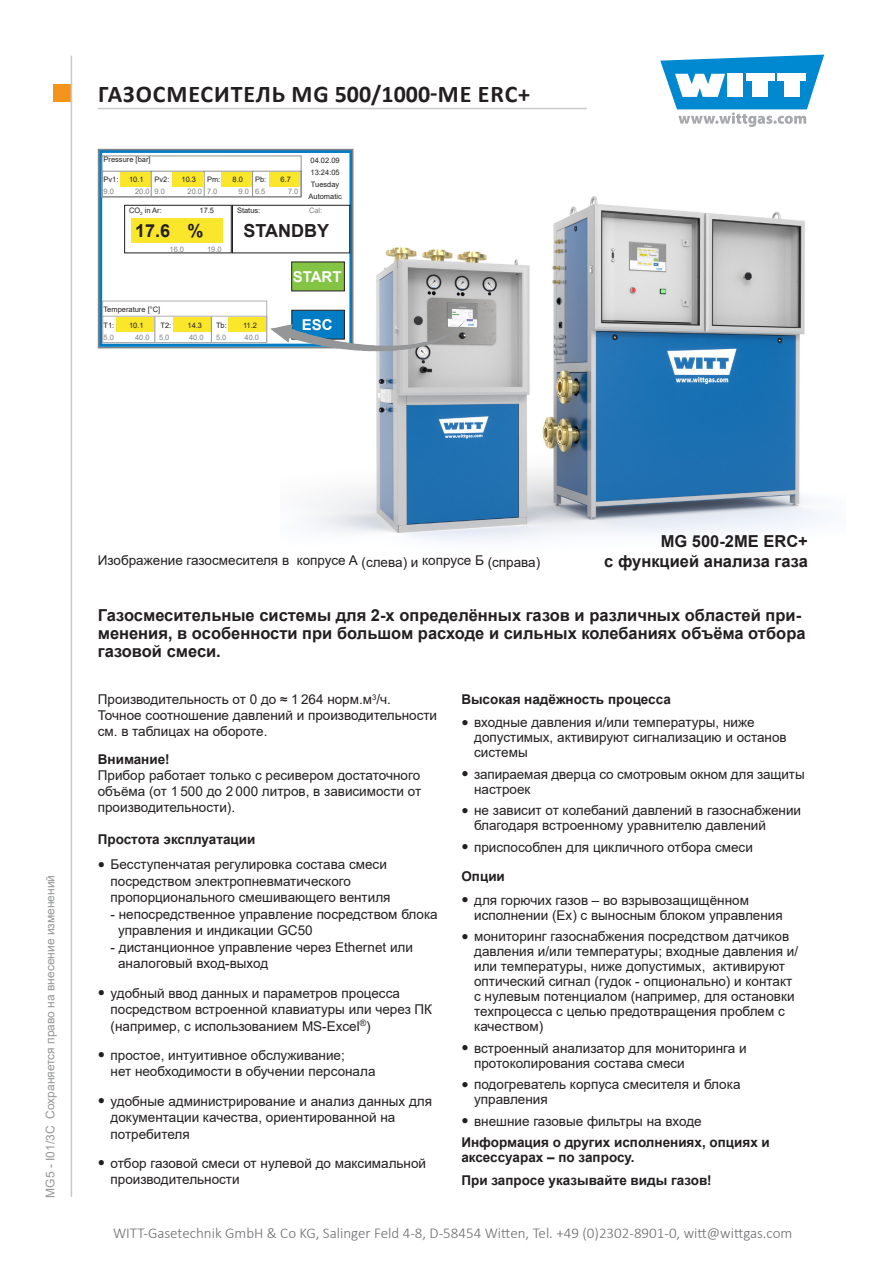
<style>
.page{position:relative;width:893px;height:1263px;background:#fff}
.page>*{position:absolute;margin:0;border:0;box-sizing:border-box;transform-origin:0 0}
.t1{font:700 24px "Calibri";letter-spacing:.04em;color:#231f20}
.t2{font:700 18px "Arial";color:#231f20}
.Einleitungstext{font:700 16.5px/18px "Arial";color:#231f20}
.t3{font:300 15px "Calibri";color:#6b6c6f}
.t4{font:700 15px "Arial";color:#fff}
.Überschrift{font:13.5px/15px "Arial";color:#231f20}
.Überschrift-2{font:700 13.5px/15px "Arial";color:#231f20}
.Grundtext{font:700 13.5px "Arial";color:#231f20}
.t5{font:12px "Arial";color:#949698}
.t6{font:7.5px/12px "Arial";color:#231f20;text-align:center}
.t7{font:7.5px "Arial";color:#808285}
.s1{font-weight:700}
.s2{font-family:"Bookman Old Style";font-size:12px}
</style>
<div class="page">
<div style="left:53px;top:85px;width:17px;height:17px;background:#f5941d"></div>
<svg style="left:660px;top:55px;width:164px;height:72px"></svg>
<hr style="left:71px;top:56px;width:1px;height:1141px;background:#c7c9cb">
<hr style="left:98px;top:108px;width:489px;height:1px;background:#c7c9cb">
<img style="left:310px;top:196px;width:522px;height:346px">
<div style="left:98px;top:149px;width:255px;height:199px;border:2px solid #808285"></div>
<svg style="left:101px;top:155px;width:363px;height:197px"></svg>
<h1 class="t1" style="left:98px;top:77px;width:433px">ГАЗОСМЕСИТЕЛЬ MG 500/1000-ME ERC+</h1>
<p class="t6" style="left:104px;top:154px;width:49px">Pressure [bar]</p>
<p class="t6" style="left:104px;top:173px;width:17px">Pv1:</p>
<p class="t6" style="left:129px;top:173px;width:16px">10.1</p>
<p class="t6" style="left:155px;top:173px;width:17px">Pv2:</p>
<p class="t6" style="left:182px;top:173px;width:16px">10.3</p>
<p class="t6" style="left:207px;top:173px;width:15px">Pm:</p>
<p class="t6" style="left:233px;top:173px;width:12px">8.0</p>
<p class="t6" style="left:255px;top:173px;width:13px">Pb:</p>
<p class="t6" style="left:281px;top:173px;width:12px">6.7</p>
<p class="t7" style="left:104px;top:186px;width:12px">9.0</p>
<p class="t7" style="left:135px;top:186px;width:31px">20.0 9.0</p>
<p class="t7" style="left:188px;top:186px;width:31px">20.0 7.0</p>
<p class="t7" style="left:239px;top:186px;width:28px">9.0 6.5</p>
<p class="t7" style="left:288px;top:186px;width:12px">7.0</p>
<p class="t6" style="left:129px;top:204px;width:34px">CO<sub>2</sub> in Ar:</p>
<p class="t6" style="left:200px;top:204px;width:16px">17.5</p>
<p class="t6" style="left:237px;top:204px;width:25px">Status:</p>
<p class="t7" style="left:309px;top:205px;width:15px">Cal:</p>
<p class="t2" style="left:135px;top:218px;width:70px">17.6 %</p>
<p class="t2" style="left:244px;top:218px;width:87px">STANDBY</p>
<p class="t7" style="left:170px;top:244px;width:16px">16.0</p>
<p class="t7" style="left:207px;top:244px;width:16px">19.0</p>
<p class="t6" style="left:308px;top:154px;width:35px">04.02.09<br>13:24:05<br>Tuesday<br>Automatic</p>
<p class="t6" style="left:104px;top:303px;width:58px">Temperature [°C]</p>
<p class="t6" style="left:104px;top:320px;width:12px">T1:</p>
<p class="t6" style="left:129px;top:320px;width:16px">10.1</p>
<p class="t6" style="left:161px;top:320px;width:12px">T2:</p>
<p class="t6" style="left:188px;top:320px;width:16px">14.3</p>
<p class="t6" style="left:216px;top:320px;width:12px">Tb:</p>
<p class="t6" style="left:243px;top:320px;width:16px">11.2</p>
<p class="t7" style="left:104px;top:332px;width:12px">5.0</p>
<p class="t7" style="left:135px;top:332px;width:16px">40.0</p>
<p class="t7" style="left:159px;top:332px;width:12px">5.0</p>
<p class="t7" style="left:189px;top:332px;width:16px">40.0</p>
<p class="t7" style="left:216px;top:332px;width:12px">5.0</p>
<p class="t7" style="left:245px;top:332px;width:16px">40.0</p>
<p class="t4" style="left:293px;top:266px;width:50px">START</p>
<p class="t4" style="left:302px;top:314px;width:32px">ESC</p>
<p class="t5" style="left:42px;top:1197px;width:324px;rotate:-90deg">MG5 - I01/3C Сохраняется право на внесение изменений</p>
<p class="Einleitungstext" style="left:661px;top:532px;width:149px">MG 500-2ME ERC+</p>
<p class="Überschrift" style="left:98px;top:553px;width:444px">Изображение газосмесителя в копрусе A (слева) и копрусе Б (справа)</p>
<p class="Einleitungstext" style="left:604px;top:552px;width:205px">с функцией анализа газа</p>
<p class="Einleitungstext" style="left:98px;top:606px;width:709px">Газосмесительные системы для 2-х определённых газов и различных областей при&shy;менения, в особенности при большом расходе и сильных колебаниях объёма отбора газовой смеси.</p>
<p class="Überschrift" style="left:98px;top:691px;width:341px;line-height:15.8px">Производительность от 0 до ≈ 1 264 норм.м<sup>3</sup>/ч.<br>Точное соотношение давлений и производительности см. в таблицах на обороте.</p>
<p class="Überschrift" style="left:98px;top:751px;width:325px;line-height:15.8px"><span class="s1">Внимание!<br></span>Прибор работает только с ресивером достаточного объёма (от 1 500 до 2 000 литров, в зависимости от производительности).</p>
<p class="Überschrift-2" style="left:98px;top:832px;width:159px">Простота эксплуатации</p>
<p class="Überschrift" style="left:111px;top:856px;width:281px;line-height:16.5px;text-indent:-13px"><span class="s2">●</span> Бесступенчатая регулировка состава смеси посредством электропневматического пропорционального смешивающего вентиля</p>
<p class="Überschrift" style="left:118px;top:906px;width:321px;line-height:16.5px;text-indent:-8px">- непосредственное управление посредством блока управления и индикации GC50</p>
<p class="Überschrift" style="left:118px;top:939px;width:296px;line-height:16.5px;text-indent:-8px">- дистанционное управление через Ethernet или аналоговый вход-выход</p>
<p class="Überschrift" style="left:111px;top:984px;width:323px;line-height:16.5px;text-indent:-13px"><span class="s2">●</span> удобный ввод данных и параметров процесса посредством встроенной клавиатуры или через ПК (например, с использованием MS-Excel<sup>®</sup>)</p>
<p class="Überschrift" style="left:111px;top:1047px;width:266px;line-height:16.5px;text-indent:-13px"><span class="s2">●</span> простое, интуитивное обслуживание;<br>нет необходимости в обучении персонала</p>
<p class="Überschrift" style="left:111px;top:1092px;width:323px;line-height:16.5px;text-indent:-13px"><span class="s2">●</span> удобные администрирование и анализ данных для документации качества, ориентированной на потребителя</p>
<p class="Überschrift" style="left:111px;top:1155px;width:317px;line-height:16.5px;text-indent:-13px"><span class="s2">●</span> отбор газовой смеси от нулевой до максимальной производительности</p>
<p class="Überschrift-2" style="left:461px;top:692px;width:211px">Высокая надёжность процесса</p>
<p class="Überschrift" style="left:474px;top:715px;width:314px;text-indent:-13px"><span class="s2">●</span> входные давления и/или температуры, ниже допустимых, активируют сигнализацию и останов системы</p>
<p class="Überschrift" style="left:474px;top:766px;width:332px;text-indent:-13px"><span class="s2">●</span> запираемая дверца со смотровым окном для защиты настроек</p>
<p class="Überschrift" style="left:474px;top:803px;width:328px;text-indent:-13px"><span class="s2">●</span> не зависит от колебаний давлений в газоснабжении благодаря встроенному уравнителю давлений</p>
<p class="Überschrift" style="left:461px;top:839px;width:293px"><span class="s2">●</span> приспособлен для цикличного отбора смеси</p>
<p class="Überschrift-2" style="left:461px;top:869px;width:45px">Опции</p>
<p class="Überschrift" style="left:474px;top:893px;width:310px;text-indent:-13px"><span class="s2">●</span> для горючих газов – во взрывозащищённом исполнении (Ex) с выносным блоком управления</p>
<p class="Überschrift" style="left:474px;top:929px;width:325px;text-indent:-13px"><span class="s2">●</span> мониторинг газоснабжения посредством датчиков давления и/или температуры; входные давления и/ или температуры, ниже допустимых, активируют оптический сигнал (гудок - опционально) и контакт с нулевым потенциалом (например, для остановки техпроцесса с целью предотвращения проблем с качеством)</p>
<p class="Überschrift" style="left:474px;top:1040px;width:274px;text-indent:-13px"><span class="s2">●</span> встроенный анализатор для мониторинга и протоколирования состава смеси</p>
<p class="Überschrift" style="left:474px;top:1077px;width:268px;text-indent:-13px"><span class="s2">●</span> подогреватель корпуса смесителя и блока управления</p>
<p class="Überschrift" style="left:461px;top:1113px;width:242px"><span class="s2">●</span> внешние газовые фильтры на входе</p>
<p class="Überschrift-2" style="left:461px;top:1135px;width:310px">Информация о других исполнениях, опциях и аксессуарах – по запросу.</p>
<p class="Grundtext" style="left:461px;top:1171px;width:252px">При запросе указывайте виды газов!</p>
<p class="t3" style="left:113px;top:1224px;width:681px">WITT-Gasetechnik GmbH &amp; Co KG, Salinger Feld 4-8, D-58454 Witten, Tel. +49 (0)2302-8901-0, witt@wittgas.com</p>
</div>
